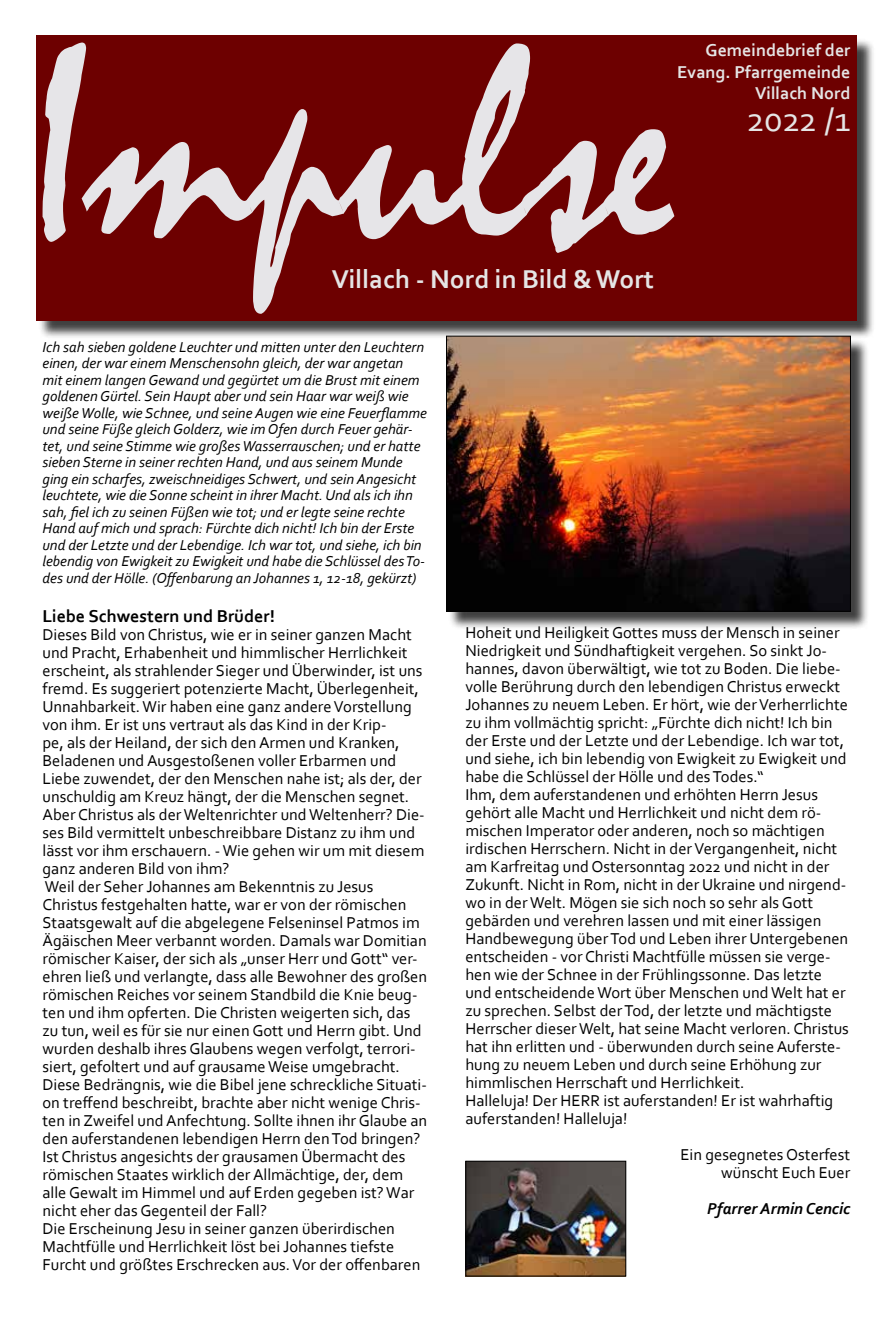
<style>
.page{position:relative;width:893px;height:1319px;background:#fff}
.page>*{position:absolute;margin:0;border:0;box-sizing:border-box;transform-origin:0 0}
.t1{font:36px "Corbel";color:#e5e5e5}
.t2{font:700 27px "Corbel";color:#e5e5e5}
.t3{font:700 18px/21.6px "Corbel";color:#e5e5e5;text-align:right}
.t4{font:700 18px "Corbel";color:#000}
.t5{font:16.5px/18px "Corbel";color:#000}
.t6{font:italic 700 16.5px "Corbel";color:#000}
.t7{font:italic 15px/16.5px "Corbel";color:#000}
</style>
<div class="page">
<div style="left:38px;top:38px;width:837px;height:301px;background:#000;opacity:.75"></div>
<div style="left:36px;top:36px;width:821px;height:285px;background:#6d0000"></div>
<svg style="left:43px;top:43px;width:631px;height:271px"></svg>
<img style="left:467px;top:1162px;width:157px;height:112px">
<div style="left:465px;top:1160px;width:161px;height:116px;border:1px solid #000"></div>
<div style="left:449px;top:338px;width:420px;height:292px;background:#000;opacity:.75"></div>
<img style="left:448px;top:338px;width:401px;height:271px">
<div style="left:446px;top:336px;width:405px;height:275px;border:1px solid #000"></div>
<p class="t3" style="left:677px;top:39px;width:175px">Gemeindebrief der<br>Evang. Pfarrgemeinde<br>Villach Nord</p>
<h1 class="t1" style="left:746px;top:97px;width:105px">2022 /1</h1>
<h2 class="t2" style="left:332px;top:262px;width:324px">Villach - Nord in Bild &amp; Wort</h2>
<p class="t7" style="left:43px;top:338px;width:386px">Ich sah sieben goldene Leuchter und mitten unter den Leuchtern einen, der war einem Menschensohn gleich, der war angetan<br>mit einem langen Gewand und gegürtet um die Brust mit einem goldenen Gürtel. Sein Haupt aber und sein Haar war weiß wie weiße Wolle, wie Schnee, und seine Augen wie eine Feuerflamme und seine Füße gleich Golderz, wie im Ofen durch Feuer gehär&shy;tet, und seine Stimme wie großes Wasserrauschen; und er hatte sieben Sterne in seiner rechten Hand, und aus seinem Munde ging ein scharfes, zweischneidiges Schwert, und sein Angesicht leuchtete, wie die Sonne scheint in ihrer Macht. Und als ich ihn sah, fiel ich zu seinen Füßen wie tot; und er legte seine rechte Hand auf mich und sprach: Fürchte dich nicht! Ich bin der Erste und der Letzte und der Lebendige. Ich war tot, und siehe, ich bin lebendig von Ewigkeit zu Ewigkeit und habe die Schlüssel des To&shy;des und der Hölle. (Offenbarung an Johannes 1, 12-18, gekürzt)</p>
<p class="t4" style="left:43px;top:604px;width:234px">Liebe Schwestern und Brüder!</p>
<p class="t5" style="left:43px;top:624px;width:386px">Dieses Bild von Christus, wie er in seiner ganzen Macht und Pracht, Erhabenheit und himmlischer Herrlichkeit erscheint, als strahlender Sieger und Überwinder, ist uns fremd. Es suggeriert potenzierte Macht, Überlegenheit, Unnahbarkeit. Wir haben eine ganz andere Vorstellung von ihm. Er ist uns vertraut als das Kind in der Krip-<br>pe, als der Heiland, der sich den Armen und Kranken, Beladenen und Ausgestoßenen voller Erbarmen und Liebe zuwendet, der den Menschen nahe ist; als der, der unschuldig am Kreuz hängt, der die Menschen segnet.<br>Aber Christus als der Weltenrichter und Weltenherr? Die&shy;ses Bild vermittelt unbeschreibbare Distanz zu ihm und lässt vor ihm erschauern. - Wie gehen wir um mit diesem ganz anderen Bild von ihm?<br>Weil der Seher Johannes am Bekenntnis zu Jesus Christus festgehalten hatte, war er von der römischen Staatsgewalt auf die abgelegene Felseninsel Patmos im Ägäischen Meer verbannt worden. Damals war Domitian römischer Kaiser, der sich als „unser Herr und Gott“ ver&shy;ehren ließ und verlangte, dass alle Bewohner des großen römischen Reiches vor seinem Standbild die Knie beug&shy;ten und ihm opferten. Die Christen weigerten sich, das zu tun, weil es für sie nur einen Gott und Herrn gibt. Und wurden deshalb ihres Glaubens wegen verfolgt, terrori&shy;siert, gefoltert und auf grausame Weise umgebracht.<br>Diese Bedrängnis, wie die Bibel jene schreckliche Situati&shy;on treffend beschreibt, brachte aber nicht wenige Chris&shy;ten in Zweifel und Anfechtung. Sollte ihnen ihr Glaube an den auferstandenen lebendigen Herrn den Tod bringen?<br>Ist Christus angesichts der grausamen Übermacht des römischen Staates wirklich der Allmächtige, der, dem alle Gewalt im Himmel und auf Erden gegeben ist? War nicht eher das Gegenteil der Fall?<br>Die Erscheinung Jesu in seiner ganzen überirdischen Machtfülle und Herrlichkeit löst bei Johannes tiefste Furcht und größtes Erschrecken aus. Vor der offenbaren</p>
<p class="t5" style="left:465px;top:622px;width:385px">Hoheit und Heiligkeit Gottes muss der Mensch in seiner Niedrigkeit und Sündhaftigkeit vergehen. So sinkt Jo&shy;hannes, davon überwältigt, wie tot zu Boden. Die liebe&shy;volle Berührung durch den lebendigen Christus erweckt Johannes zu neuem Leben. Er hört, wie der Verherrlichte zu ihm vollmächtig spricht: „Fürchte dich nicht! Ich bin der Erste und der Letzte und der Lebendige. Ich war tot, und siehe, ich bin lebendig von Ewigkeit zu Ewigkeit und habe die Schlüssel der Hölle und des Todes.“<br>Ihm, dem auferstandenen und erhöhten Herrn Jesus gehört alle Macht und Herrlichkeit und nicht dem rö&shy;mischen Imperator oder anderen, noch so mächtigen irdischen Herrschern. Nicht in der Vergangenheit, nicht am Karfreitag und Ostersonntag 2022 und nicht in der Zukunft. Nicht in Rom, nicht in der Ukraine und nirgend&shy;wo in der Welt. Mögen sie sich noch so sehr als Gott gebärden und verehren lassen und mit einer lässigen Handbewegung über Tod und Leben ihrer Untergebenen entscheiden - vor Christi Machtfülle müssen sie verge&shy;hen wie der Schnee in der Frühlingssonne. Das letzte und entscheidende Wort über Menschen und Welt hat er zu sprechen. Selbst der Tod, der letzte und mächtigste Herrscher dieser Welt, hat seine Macht verloren. Christus hat ihn erlitten und - überwunden durch seine Auferste&shy;hung zu neuem Leben und durch seine Erhöhung zur himmlischen Herrschaft und Herrlichkeit.<br>Halleluja! Der HERR ist auferstanden! Er ist wahrhaftig auferstanden! Halleluja!</p>
<p class="t5" style="left:680px;top:1144px;width:171px;text-align:right">Ein gesegnetes Osterfest wünscht Euch Euer</p>
<p class="t6" style="left:707px;top:1198px;width:145px">Pfarrer Armin Cencic</p>
</div>
